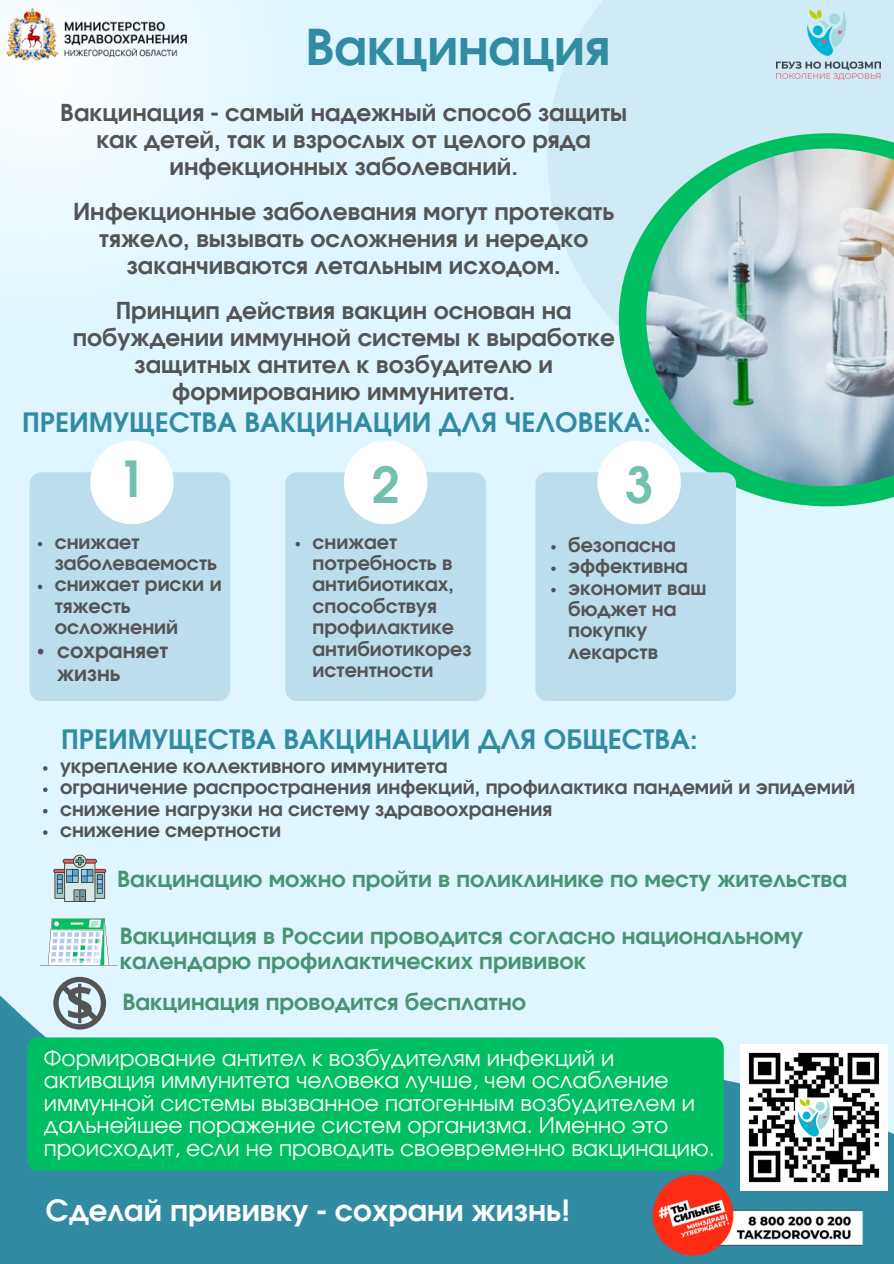
<style>
.page{position:relative;width:894px;height:1264px;background:#fff}
.page>*{position:absolute;margin:0;border:0;box-sizing:border-box;transform-origin:0 0}
.t1{font:700 49.65px "Evolventa";color:#74bfaf}
.t2{font:700 49.35px "Evolventa";color:#318ba2}
.t3{font:700 29.25px "Evolventa";color:#fff}
.t4{font:700 26.7px "Evolventa";color:#318ba2}
.t5{font:700 23.25px/27px "Evolventa";color:#545454;text-align:center}
.t6{font:700 22.2px/24.8px "Evolventa";color:#489472}
.t7{font:21.75px/22.5px "Evolventa";color:#fff}
.t8{font:700 20.7px/23.7px "Evolventa";color:#545454}
.t9{font:700 19.2px/21.3px "Evolventa";color:#545454}
</style>
<div class="page">
<div style="left:0;top:0;width:893px;height:1263px;background:#dff5ff"></div>
<svg style="left:0;top:0;width:213px;height:240px;fill:#effaff"></svg>
<div style="left:547px;top:0;width:346px;height:398px;background:linear-gradient(to right,#d4edf9,#cee8f5)"></div>
<svg style="left:618px;top:133px;width:275px;height:373px"></svg>
<img style="left:646px;top:148px;width:247px;height:338px">
<div style="left:29px;top:472px;width:201px;height:229px;background:#bcddec;border-radius:12px"></div>
<div style="left:285px;top:472px;width:201px;height:229px;background:#bcddec;border-radius:12px"></div>
<div style="left:535px;top:472px;width:201px;height:229px;background:#bcddec;border-radius:12px"></div>
<div style="left:344px;top:440px;width:83px;height:84px;background:#fff;border-radius:50%"></div>
<div style="left:597px;top:440px;width:83px;height:84px;background:#fff;border-radius:50%"></div>
<svg style="left:0;top:901px;width:888px;height:362px"></svg>
<div style="left:27px;top:1037px;width:696px;height:133px;background:#00bf63;border-radius:11px"></div>
<img style="left:776px;top:10px;width:103px;height:70px">
<svg style="left:53px;top:854px;width:53px;height:47px"></svg>
<svg style="left:40px;top:918px;width:77px;height:47px"></svg>
<svg style="left:53px;top:976px;width:53px;height:53px"></svg>
<div style="left:90px;top:440px;width:84px;height:84px;background:#fff;border-radius:50%"></div>
<img style="left:740px;top:1044px;width:147px;height:46px">
<img style="left:4px;top:6px;width:189px;height:65px">
<img style="left:580px;top:1090px;width:313px;height:173px">
<svg style="left:38px;top:542px;width:4px;height:4px"></svg>
<svg style="left:38px;top:584px;width:4px;height:5px"></svg>
<svg style="left:38px;top:648px;width:5px;height:6px"></svg>
<svg style="left:295px;top:542px;width:5px;height:4px"></svg>
<svg style="left:551px;top:545px;width:4px;height:4px"></svg>
<svg style="left:551px;top:566px;width:4px;height:5px"></svg>
<svg style="left:551px;top:588px;width:4px;height:4px"></svg>
<svg style="left:43px;top:766px;width:5px;height:4px"></svg>
<svg style="left:43px;top:787px;width:5px;height:5px"></svg>
<svg style="left:43px;top:809px;width:5px;height:4px"></svg>
<svg style="left:43px;top:830px;width:5px;height:4px"></svg>
<p class="t2" style="left:305px;top:26px;width:306px">Вакцинация</p>
<p class="t5" style="left:60px;top:101px;width:568px">Вакцинация - самый надежный способ защиты как детей, так и взрослых от целого ряда инфекционных заболеваний.</p>
<p class="t5" style="left:73px;top:200px;width:542px">Инфекционные заболевания могут протекать тяжело, вызывать осложнения и нередко заканчиваются летальным исходом.</p>
<p class="t5" style="left:73px;top:299px;width:543px">Принцип действия вакцин основан на побуждении иммунной системы к выработке защитных антител к возбудителю и формированию иммунитета.</p>
<h2 class="t4" style="left:22px;top:411px;width:630px">ПРЕИМУЩЕСТВА ВАКЦИНАЦИИ ДЛЯ ЧЕЛОВЕКА:</h2>
<p class="t1" style="left:118px;top:457px;width:29px">1</p>
<p class="t9" style="left:55px;top:532px;width:164px">снижает заболеваемость</p>
<p class="t9" style="left:55px;top:575px;width:168px">снижает риски и тяжесть осложнений</p>
<p class="t8" style="left:57px;top:639px;width:112px">сохраняет жизнь</p>
<p class="t1" style="left:371px;top:463px;width:29px">2</p>
<p class="t1" style="left:625px;top:463px;width:29px">3</p>
<p class="t9" style="left:312px;top:532px;width:160px">снижает потребность в антибиотиках, способствуя профилактике антибиотикорез истентности</p>
<h2 class="t9" style="left:568px;top:535px;width:109px">безопасна</h2>
<p class="t9" style="left:568px;top:557px;width:121px">эффективна</p>
<p class="t9" style="left:568px;top:578px;width:140px">экономит ваш бюджет на покупку лекарств</p>
<p class="t4" style="left:61px;top:727px;width:637px">ПРЕИМУЩЕСТВА ВАКЦИНАЦИИ ДЛЯ ОБЩЕСТВА:</p>
<p class="t9" style="left:60px;top:756px;width:389px">укрепление коллективного иммунитета</p>
<p class="t9" style="left:60px;top:778px;width:796px">ограничение распространения инфекций, профилактика пандемий и эпидемий</p>
<h4 class="t9" style="left:60px;top:799px;width:493px">снижение нагрузки на систему здравоохранения</h4>
<p class="t9" style="left:60px;top:820px;width:222px">снижение смертности</p>
<p class="t6" style="left:117px;top:867px;width:731px">Вакцинацию можно пройти в поликлинике по месту жительства</p>
<p class="t6" style="left:120px;top:925px;width:684px">Вакцинация в России проводится согласно национальному календарю профилактических прививок</p>
<h4 class="t6" style="left:122px;top:990px;width:405px">Вакцинация проводится бесплатно</h4>
<p class="t7" style="left:44px;top:1048px;width:672px">Формирование антител к возбудителям инфекций и активация иммунитета человека лучше, чем ослабление иммунной системы вызванное патогенным возбудителем и дальнейшее поражение систем организма. Именно это происходит, если не проводить своевременно вакцинацию.</p>
<h4 class="t3" style="left:46px;top:1197px;width:526px">Сделай прививку - сохрани жизнь!</h4>
</div>
